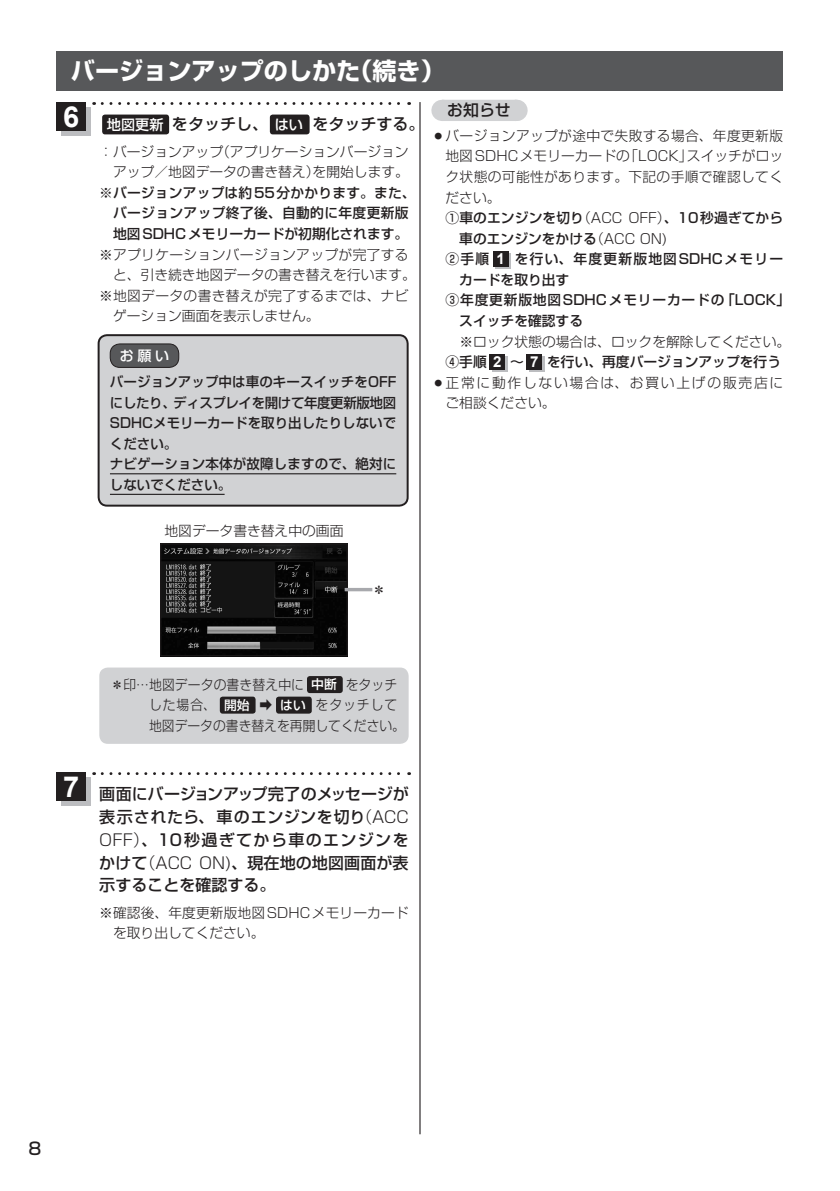
<style>
.page{position:relative;width:840px;height:1191px;background:#fff}
.page>*{position:absolute;margin:0;border:0;box-sizing:border-box;transform-origin:0 0}
.t1{font:700 29px "Arial";color:#fff}
.t2{font:700 25.6px "Arial";color:#fff}
.t3{font:700 24px "Shin Go Pro";color:#fff}
.t4{font:500 17px "Shin Go Pro";color:#231f20}
.t5{font:500 16px/22.6px "Shin Go Pro";letter-spacing:.005em;color:#231f20;text-align:justify}
.t6{font:500 15.8px "Shin Go Pro";color:#231f20}
.t7{font:500 14px "Shin Go Pro";color:#fff}
.t8{font:500 13.8px/20.6px "Shin Go Pro";letter-spacing:.005em;color:#231f20}
.t9{font:300 13.8px/20.6px "Shin Go Pro";color:#231f20}
.t10{font:300 13.8px/20.6px "Shin Go Pro";color:#231f20;scale:.93 1}
.t11{font:300 13.8px "Shin Go Pro";letter-spacing:.025em;color:#231f20}
.t12{font:300 13.8px/20.6px "Shin Go Pro";letter-spacing:.125em;color:#231f20}
.s1{font-size:29px}
.s2{font-size:14.2px;color:#fff}
.s3{font-weight:300}
.s4{font-family:"Arial";font-weight:700;font-size:13.4px;color:#fff}
.s5{font-family:"Arial";font-weight:700;font-size:15px;color:#fff}
.s6{font-weight:500}
.s7{font-weight:500;font-size:12.8px;color:#fff}
</style>
<div class="page">
<hr style="left:419px;top:102px;width:1px;height:1032px;background:#231f20">
<div style="left:102px;top:115px;width:67px;height:19px;background:#231f20;border-radius:3px"></div>
<div style="left:270px;top:115px;width:39px;height:19px;background:#231f20;border-radius:3px"></div>
<svg style="left:102px;top:102px;width:307px;height:3px"></svg>
<div style="left:61px;top:107px;width:29px;height:29px;background:#bcbdc0"></div>
<div style="left:57px;top:102px;width:29px;height:29px;background:#231f20"></div>
<svg style="left:102px;top:772px;width:307px;height:3px"></svg>
<div style="left:99px;top:667px;width:309px;height:77px;background:#d1d2d4;border-radius:9px"></div>
<div style="left:307px;top:676px;width:35px;height:17px;background:#231f20;border-radius:3px"></div>
<div style="left:220px;top:696px;width:35px;height:17px;background:#231f20;border-radius:3px"></div>
<div style="left:276px;top:696px;width:35px;height:17px;background:#231f20;border-radius:3px"></div>
<img style="left:162px;top:545px;width:183px;height:109px">
<div style="left:160px;top:543px;width:187px;height:113px;border:1px solid #231f20"></div>
<hr style="left:344px;top:588px;width:28px;height:3px;background:#a8a9ad">
<div style="left:61px;top:777px;width:29px;height:29px;background:#bcbdc0"></div>
<div style="left:57px;top:772px;width:29px;height:29px;background:#231f20"></div>
<div style="left:99px;top:335px;width:308px;height:170px;background:#d1d2d4;border-radius:9px"></div>
<div style="left:98px;top:334px;width:310px;height:172px;border:2px solid #231f20;border-radius:9px"></div>
<hr style="left:110px;top:473px;width:286px;height:1px;background:#231f20">
<hr style="left:110px;top:494px;width:114px;height:1px;background:#231f20">
<div style="left:110px;top:344px;width:69px;height:23px;background:#57585a;border-radius:10px"></div>
<div style="left:110px;top:344px;width:69px;height:24px;border:1px solid #231f20;border-radius:10px"></div>
<div style="left:441px;top:100px;width:74px;height:21px;background:#d1d2d4"></div>
<svg style="left:515px;top:100px;width:1px;height:21px"></svg>
<svg style="left:495px;top:254px;width:15px;height:15px"></svg>
<div style="left:493px;top:251px;width:15px;height:15px;background:#231f20"></div>
<svg style="left:492px;top:356px;width:15px;height:15px"></svg>
<div style="left:489px;top:354px;width:15px;height:15px;background:#231f20"></div>
<svg style="left:529px;top:356px;width:15px;height:15px"></svg>
<div style="left:526px;top:354px;width:15px;height:15px;background:#231f20"></div>
<div style="left:57px;top:51px;width:725px;height:40px;background:#57585a"></div>
<h3 class="t3" style="left:71px;top:52px;width:375px">バージョンアップのしかた（続き）</h3>
<h2 class="t2" style="left:62px;top:98px;width:18px">8<span class="s1">6</span></h2>
<p class="t5" style="left:107px;top:111px;width:319px"><span class="s2">地図更新</span>をタッチし、<span class="s2">はい</span> をタッチする。</p>
<p class="t8" style="left:99px;top:139px;width:317px;text-align:center"><span class="s3">：バージョンアップ（アプリケーションバージョンアップ／地図データの書き替え）を開始します。<br>※</span>バージョンアップは約55分かかります。また、バージョンアップ終了後、自動的に年度更新版<br>地図SDHCメモリーカードが初期化されます。</p>
<p class="t11" style="left:99px;top:243px;width:311px">※アプリケーションバージョンアップが完了する</p>
<p class="t9" style="left:113px;top:263px;width:304px">と、引き続き地図データの書き替えを行います。</p>
<p class="t11" style="left:99px;top:284px;width:310px">※地図データの書き替えが完了するまでは、ナビ</p>
<p class="t9" style="left:113px;top:304px;width:208px">ゲーション画面を表示しません。</p>
<p class="t7" style="left:120px;top:344px;width:51px">お願い</p>
<p class="t8" style="left:110px;top:370px;width:288px">バージョンアップ中は車のキースイッチをOFFにしたり、ディスプレイを開けて年度更新版地図<br>SDHCメモリーカードを取り出したりしないでください。<br>ナビゲーション本体が故障しますので、絶対にしないでください。</p>
<p class="t9" style="left:164px;top:518px;width:180px">地図データ書き替え中の画面</p>
<p class="t6" style="left:431px;top:97px;width:97px">　お知らせ　</p>
<p class="t8" style="left:445px;top:124px;width:346px;text-indent:-14px">○<span class="s3">バージョンアップが途中で失敗する場合、年度更新版地図SDHCメモリーカードの「LOCK」スイッチがロック状態の可能性があります。下記の手順で確認してください。<br></span>①車のエンジンを切り<span class="s3">（ACC OFF）</span>、10秒過ぎてから　車のエンジンをかける<span class="s3">（ACC ON)<br></span>②手順 <span class="s4">9</span><span class="s5">1</span> を行い、年度更新版地図SDHCメモリー　カードを取り出す<br>③年度更新版地図SDHCメモリーカードの「LOCK」　スイッチを確認する</p>
<p class="t9" style="left:445px;top:329px;width:346px">　※ロック状態の場合は、ロックを解除してください。<br><span class="s6">④手順</span> <span class="s4">9</span><span class="s5">2</span> <span class="s6">～</span> <span class="s4">9</span><span class="s5">7</span> <span class="s6">を行い、再度バージョンアップを行う</span></p>
<p class="t12" style="left:445px;top:370px;width:339px;text-indent:-14px">○正常に動作しない場合は、お買い上げの販売店にご相談ください。</p>
<p class="t9" style="left:372px;top:577px;width:15px">＊</p>
<h2 class="t2" style="left:62px;top:768px;width:16px">9</h2>
<h1 class="t1" style="left:63px;top:767px;width:18px">7</h1>
<p class="t10" style="left:149px;top:672px;width:276px;text-indent:-38px">＊印…地図データの書き替え中に <span class="s7">中断</span> をタッチした場合、 <span class="s7">開始</span> <span class="s6">➡</span> <span class="s7">はい</span> をタッチして地図データの書き替えを再開してください。</p>
<p class="t5" style="left:99px;top:781px;width:311px">画面にバージョンアップ完了のメッセージが表示されたら、車のエンジンを切り<span class="s3">（ACC OFF）</span>、10秒過ぎてから車のエンジンをかけて<span class="s3">（ACC ON)</span>、現在地の地図画面が表示することを確認する。</p>
<p class="t9" style="left:113px;top:900px;width:297px;text-indent:-14px">※確認後、年度更新版地図SDHCメモリーカードを取り出してください。</p>
<p class="t4" style="left:28px;top:1134px;width:14px">8</p>
</div>
